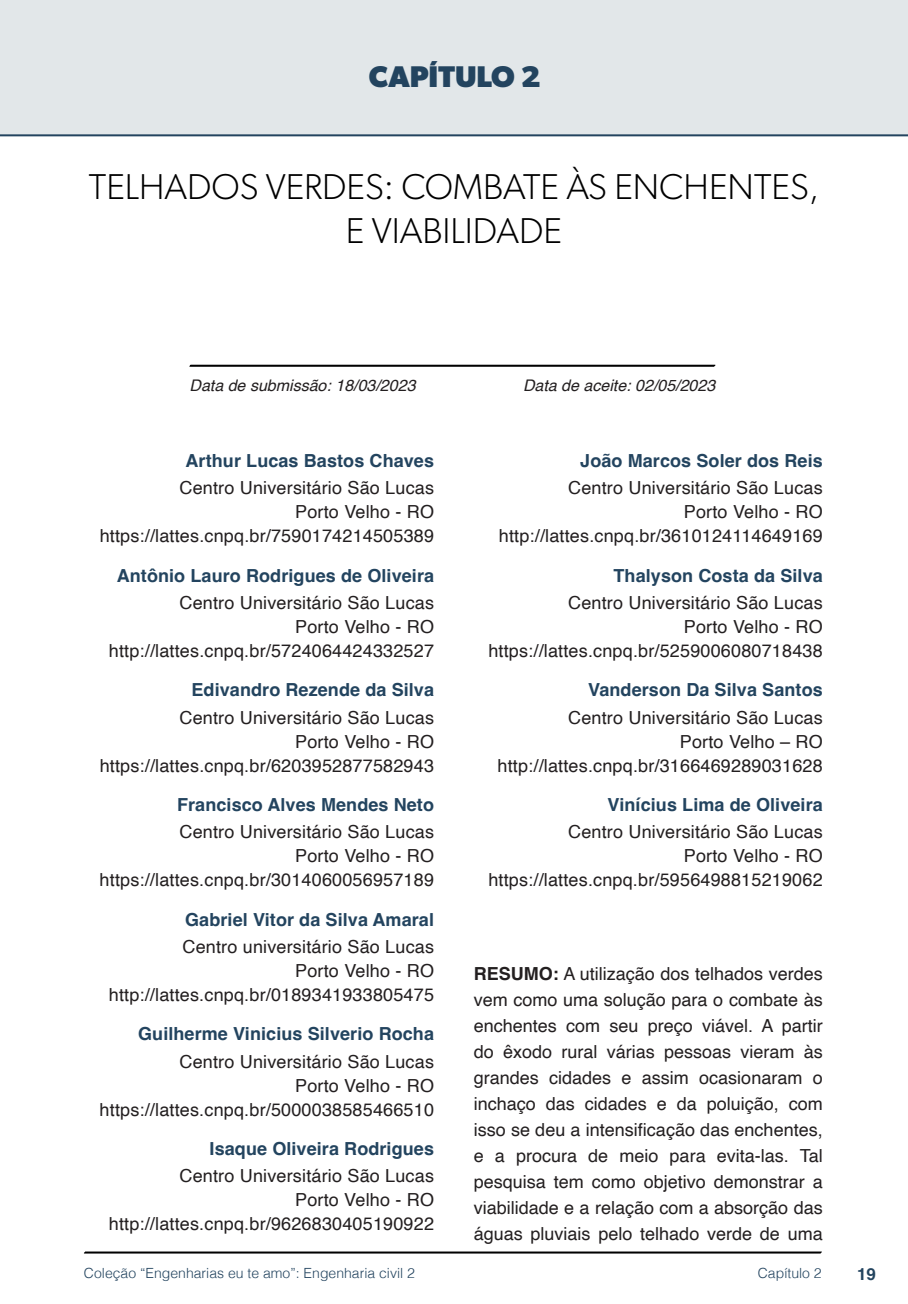
<style>
.page{position:relative;width:908px;height:1304px;background:#fff}
.page>*{position:absolute;margin:0;border:0;box-sizing:border-box;transform-origin:0 0}
.t1{font:300 36px/44px "Gibson";color:#000;text-align:center}
.t2{font:700 30px "Gibson";color:#23445f}
.t3{font:18px/24px "Helvetica";letter-spacing:.01em;color:#231f20;text-align:right}
.t4{font:700 18px "Helvetica";letter-spacing:.005em;color:#23445f}
.t5{font:700 16.8px "Helvetica";color:#23445f}
.t6{font:italic 16px "Helvetica";color:#231f20}
.t7{font:300 14px "Helvetica";color:#23445f}
.s1{font-weight:700}
</style>
<div class="page">
<svg style="left:84px;top:1251px;width:737px;height:3px;background:#515151"></svg>
<svg style="left:189px;top:364px;width:526px;height:3px;background:#4f4f4f"></svg>
<div style="left:0;top:0;width:907px;height:136px;background:#e2e7e9"></div>
<div style="left:44px;top:72px;width:68px;height:61px;background:#e2e7e9"></div>
<h2 class="t2" style="left:369px;top:58px;width:173px">CAPÍTULO 2</h2>
<h1 class="t1" style="left:89px;top:164px;width:731px">TELHADOS VERDES: COMBATE ÀS ENCHENTES,<br>E VIABILIDADE</h1>
<p class="t6" style="left:189px;top:373px;width:227px">Data de submissão: 18/03/2023</p>
<p class="t6" style="left:523px;top:373px;width:194px">Data de aceite: 02/05/2023</p>
<p class="t4" style="left:185px;top:450px;width:250px">Arthur Lucas Bastos Chaves</p>
<p class="t3" style="left:100px;top:477px;width:336px">Centro Universitário São Lucas<br>Porto Velho - RO https://lattes.cnpq.br/7590174214505389</p>
<p class="t4" style="left:117px;top:564px;width:319px">Antônio Lauro Rodrigues de Oliveira</p>
<p class="t3" style="left:109px;top:591px;width:326px">Centro Universitário São Lucas<br>Porto Velho - RO http://lattes.cnpq.br/5724064424332527</p>
<p class="t4" style="left:191px;top:679px;width:244px">Edivandro Rezende da Silva</p>
<p class="t3" style="left:100px;top:706px;width:336px">Centro Universitário São Lucas<br>Porto Velho - RO https://lattes.cnpq.br/6203952877582943</p>
<p class="t4" style="left:177px;top:794px;width:258px">Francisco Alves Mendes Neto</p>
<p class="t3" style="left:100px;top:821px;width:336px">Centro Universitário São Lucas<br>Porto Velho - RO https://lattes.cnpq.br/3014060056957189</p>
<p class="t4" style="left:185px;top:908px;width:250px">Gabriel Vitor da Silva Amaral</p>
<p class="t3" style="left:109px;top:935px;width:326px">Centro universitário São Lucas<br>Porto Velho - RO http://lattes.cnpq.br/0189341933805475</p>
<p class="t4" style="left:138px;top:1023px;width:297px">Guilherme Vinicius Silverio Rocha</p>
<p class="t3" style="left:100px;top:1050px;width:336px">Centro Universitário São Lucas<br>Porto Velho - RO https://lattes.cnpq.br/5000038585466510</p>
<p class="t4" style="left:209px;top:1138px;width:226px">Isaque Oliveira Rodrigues</p>
<p class="t3" style="left:109px;top:1165px;width:326px">Centro Universitário São Lucas<br>Porto Velho - RO http://lattes.cnpq.br/9626830405190922</p>
<p class="t4" style="left:580px;top:450px;width:244px">João Marcos Soler dos Reis</p>
<p class="t3" style="left:498px;top:477px;width:325px">Centro Universitário São Lucas<br>Porto Velho - RO http://lattes.cnpq.br/3610124114649169</p>
<p class="t4" style="left:613px;top:564px;width:211px">Thalyson Costa da Silva</p>
<p class="t3" style="left:488px;top:591px;width:336px">Centro Universitário São Lucas<br>Porto Velho - RO https://lattes.cnpq.br/5259006080718438</p>
<p class="t4" style="left:588px;top:679px;width:236px">Vanderson Da Silva Santos</p>
<p class="t3" style="left:497px;top:706px;width:326px">Centro Universitário São Lucas<br>Porto Velho – RO http://lattes.cnpq.br/3166469289031628</p>
<p class="t4" style="left:607px;top:794px;width:216px">Vinícius Lima de Oliveira</p>
<p class="t3" style="left:488px;top:820px;width:336px">Centro Universitário São Lucas<br>Porto Velho - RO https://lattes.cnpq.br/5956498815219062</p>
<p class="t3" style="left:473px;top:961px;width:350px;line-height:26px;text-align:justify"><span class="s1">RESUMO:</span> A utilização dos telhados verdes vem como uma solução para o combate às enchentes com seu preço viável. A partir do êxodo rural várias pessoas vieram às grandes cidades e assim ocasionaram o inchaço das cidades e da poluição, com isso se deu a intensificação das enchentes, e a procura de meio para evita-las. Tal pesquisa tem como objetivo demonstrar a viabilidade e a relação com a absorção das águas pluviais pelo telhado verde de uma</p>
<p class="t7" style="left:84px;top:1261px;width:332px">Coleção “Engenharias eu te amo”: Engenharia civil 2</p>
<p class="t7" style="left:757px;top:1261px;width:65px">Capítulo 2</p>
<p class="t5" style="left:856px;top:1264px;width:20px">19</p>
</div>
